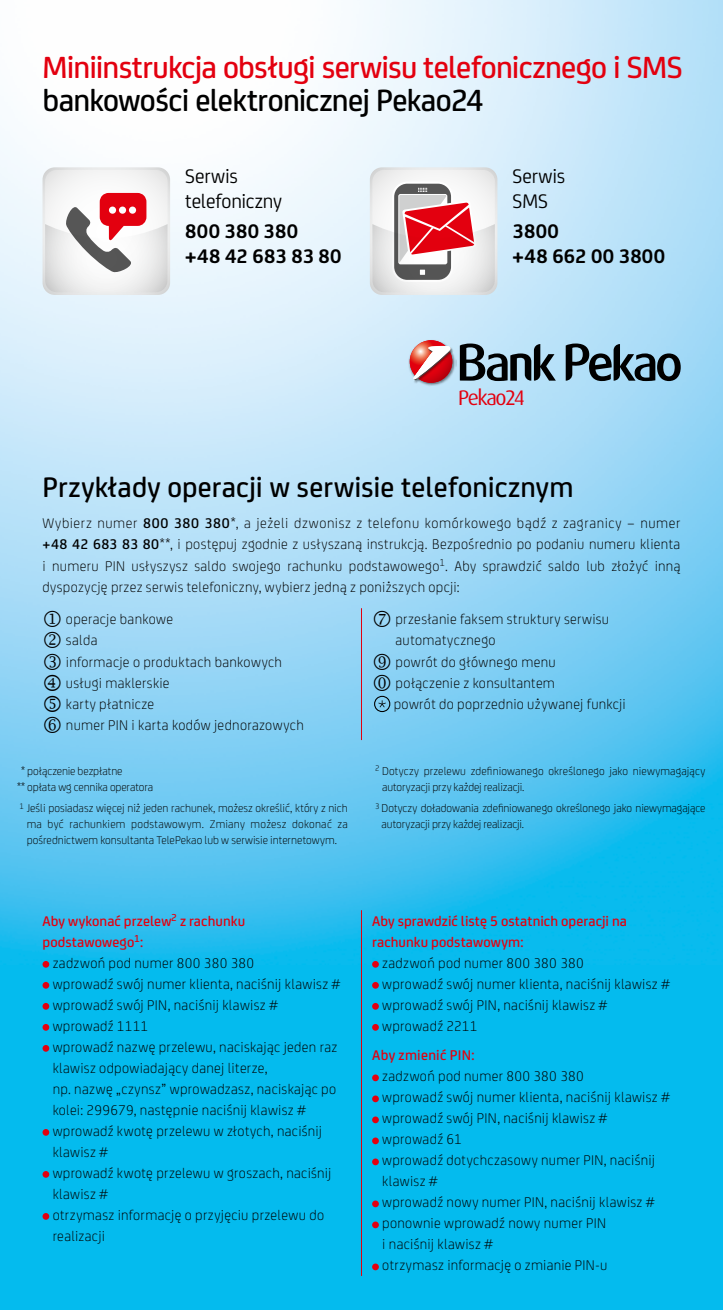
<style>
.page{position:relative;width:723px;height:1310px;background:#04bbee}
.page>*{position:absolute;margin:0;border:0;box-sizing:border-box;transform-origin:0 0}
.t1{font:500 32.7px "FS Joey";letter-spacing:-.02em;color:#e3000f}
.t2{font:500 32.7px "FS Joey";letter-spacing:-.02em;color:#000}
.t3{font:500 30px "FS Joey";letter-spacing:.005em;color:#000}
.t4{font:700 21px/25.2px "FS Joey";letter-spacing:.015em;color:#000}
.t5{font:21px/25.2px "FS Joey";letter-spacing:-.01em;color:#000}
.t6{font:21px "Dax Pro";letter-spacing:-.065em;color:#e3000f}
.t7{font:300 15px/21px "FS Joey";letter-spacing:.025em;color:#000}
.t8{font:500 15px/21px "FS Joey";letter-spacing:.01em;color:#e3000f}
.t9{font:300 12px/15.9px "FS Joey";color:#000}
.s1{font-weight:500}
</style>
<div class="page">
<img style="left:0;top:0;width:723px;height:964px">
<svg style="left:460px;top:343px;width:96px;height:38px"></svg>
<svg style="left:566px;top:343px;width:115px;height:38px"></svg>
<img style="left:408px;top:338px;width:48px;height:49px">
<svg style="left:410px;top:340px;width:42px;height:43px"></svg>
<img style="left:413px;top:346px;width:40px;height:37px">
<svg style="left:413px;top:346px;width:38px;height:35px"></svg>
<svg style="left:43px;top:167px;width:127px;height:128px"></svg>
<svg style="left:370px;top:167px;width:127px;height:128px"></svg>
<hr style="left:361px;top:608px;width:1px;height:132px;background:#e3000f">
<svg style="left:43px;top:961px;width:6px;height:6px"></svg>
<svg style="left:43px;top:982px;width:6px;height:6px"></svg>
<svg style="left:43px;top:1003px;width:6px;height:6px"></svg>
<svg style="left:43px;top:1024px;width:6px;height:6px"></svg>
<svg style="left:43px;top:1045px;width:6px;height:6px"></svg>
<svg style="left:43px;top:1129px;width:6px;height:6px"></svg>
<svg style="left:43px;top:1171px;width:6px;height:6px"></svg>
<svg style="left:43px;top:1213px;width:6px;height:6px"></svg>
<div style="left:372px;top:961px;width:7px;height:6px;background:#e3000f;border-radius:50%"></div>
<div style="left:372px;top:982px;width:7px;height:6px;background:#e3000f;border-radius:50%"></div>
<div style="left:372px;top:1003px;width:7px;height:6px;background:#e3000f;border-radius:50%"></div>
<div style="left:372px;top:1024px;width:7px;height:6px;background:#e3000f;border-radius:50%"></div>
<div style="left:372px;top:1074px;width:7px;height:7px;background:#e3000f;border-radius:50%"></div>
<div style="left:372px;top:1095px;width:7px;height:7px;background:#e3000f;border-radius:50%"></div>
<div style="left:372px;top:1116px;width:7px;height:7px;background:#e3000f;border-radius:50%"></div>
<div style="left:372px;top:1137px;width:7px;height:7px;background:#e3000f;border-radius:50%"></div>
<div style="left:372px;top:1158px;width:7px;height:7px;background:#e3000f;border-radius:50%"></div>
<div style="left:372px;top:1200px;width:7px;height:7px;background:#e3000f;border-radius:50%"></div>
<div style="left:372px;top:1221px;width:7px;height:7px;background:#e3000f;border-radius:50%"></div>
<div style="left:372px;top:1263px;width:7px;height:7px;background:#e3000f;border-radius:50%"></div>
<hr style="left:361px;top:910px;width:1px;height:366px;background:#e3000f">
<svg style="left:44px;top:610px;width:17px;height:38px"></svg>
<svg style="left:44px;top:674px;width:17px;height:17px"></svg>
<svg style="left:374px;top:610px;width:16px;height:17px"></svg>
<svg style="left:374px;top:653px;width:16px;height:59px"></svg>
<h1 class="t1" style="left:43px;top:43px;width:641px">Miniinstrukcja obsługi serwisu telefonicznego i SMS</h1>
<h1 class="t2" style="left:43px;top:76px;width:443px">bankowości elektronicznej Pekao24</h1>
<h3 class="t5" style="left:185px;top:162px;width:98px">Serwis telefoniczny</h3>
<h3 class="t4" style="left:185px;top:217px;width:158px">800 380 380<br>+48 42 683 83 80</h3>
<h3 class="t5" style="left:513px;top:162px;width:54px">Serwis<br>SMS</h3>
<h3 class="t4" style="left:513px;top:217px;width:154px">3800<br>+48 662 00 3800</h3>
<h3 class="t6" style="left:458px;top:384px;width:68px">Pekao24</h3>
<h2 class="t3" style="left:43px;top:465px;width:532px">Przykłady operacji w serwisie telefonicznym</h2>
<p class="t7" style="left:43px;top:511px;width:639px;text-align:justify">Wybierz numer <span class="s1">800 380 380</span>*, a jeżeli dzwonisz z telefonu komórkowego bądź z zagranicy − numer <span class="s1">+48 42 683 83 80</span>**, i postępuj zgodnie z usłyszaną instrukcją. Bezpośrednio po podaniu numeru klienta i numeru PIN usłyszysz saldo swojego rachunku podstawowego<sup>1</sup>. Aby sprawdzić saldo lub złożyć inną dyspozycję przez serwis telefoniczny, wybierz jedną z poniższych opcji:</p>
<p class="t7" style="left:66px;top:607px;width:109px">operacje bankowe salda</p>
<p class="t7" style="left:66px;top:650px;width:218px;text-indent:-23px">● informacje o produktach bankowych usługi maklerskie</p>
<p class="t7" style="left:43px;top:692px;width:113px">■ karty płatnicze</p>
<p class="t7" style="left:43px;top:714px;width:263px">□ numer PIN i karta kodów jednorazowych</p>
<p class="t9" style="left:17px;top:762px;width:138px;text-indent:4px">* połączenie bezpłatne<br>** opłata wg cennika operatora</p>
<p class="t9" style="left:27px;top:800px;width:323px;text-align:justify;text-indent:-7px"><sup>1</sup> Jeśli posiadasz więcej niż jeden rachunek, możesz określić, który z nich ma być rachunkiem podstawowym. Zmiany możesz dokonać za pośrednictwem konsultanta TelePekao lub w serwisie internetowym.</p>
<p class="t7" style="left:394px;top:607px;width:234px">przesłanie faksem struktury serwisu automatycznego<br>powrót do głównego menu<br>połączenie z konsultantem<br>powrót do poprzednio używanej funkcji</p>
<p class="t9" style="left:382px;top:762px;width:325px;text-indent:-7px"><sup>2</sup> Dotyczy przelewu zdefiniowanego określonego jako niewymagający autoryzacji przy każdej realizacji.</p>
<p class="t9" style="left:382px;top:800px;width:325px;text-indent:-7px"><sup>3</sup> Dotyczy doładowania zdefiniowanego określonego jako niewymagające autoryzacji przy każdej realizacji.</p>
<p class="t8" style="left:43px;top:909px;width:204px">Aby wykonać przelew<sup>2</sup> z rachunku podstawowego<sup>1</sup>:</p>
<p class="t7" style="left:53px;top:951px;width:289px">zadzwoń pod numer 800 380 380<br>wprowadź swój numer klienta, naciśnij klawisz # wprowadź swój PIN, naciśnij klawisz # wprowadź 1111<br>wprowadź nazwę przelewu, naciskając jeden raz klawisz odpowiadający danej literze,<br>np. nazwę „czynsz” wprowadzasz, naciskając po kolei: 299679, następnie naciśnij klawisz # wprowadź kwotę przelewu w złotych, naciśnij klawisz #<br>wprowadź kwotę przelewu w groszach, naciśnij klawisz #<br>otrzymasz informację o przyjęciu przelewu do realizacji</p>
<p class="t8" style="left:372px;top:909px;width:256px">Aby sprawdzić listę 5 ostatnich operacji na rachunku podstawowym:</p>
<p class="t7" style="left:382px;top:951px;width:289px">zadzwoń pod numer 800 380 380<br>wprowadź swój numer klienta, naciśnij klawisz # wprowadź swój PIN, naciśnij klawisz # wprowadź 2211</p>
<p class="t8" style="left:372px;top:1044px;width:104px">Aby zmienić PIN:</p>
<p class="t7" style="left:382px;top:1065px;width:289px">zadzwoń pod numer 800 380 380<br>wprowadź swój numer klienta, naciśnij klawisz # wprowadź swój PIN, naciśnij klawisz # wprowadź 61<br>wprowadź dotychczasowy numer PIN, naciśnij klawisz #<br>wprowadź nowy numer PIN, naciśnij klawisz # ponownie wprowadź nowy numer PIN<br>i naciśnij klawisz #<br>otrzymasz informację o zmianie PIN-u</p>
</div>
